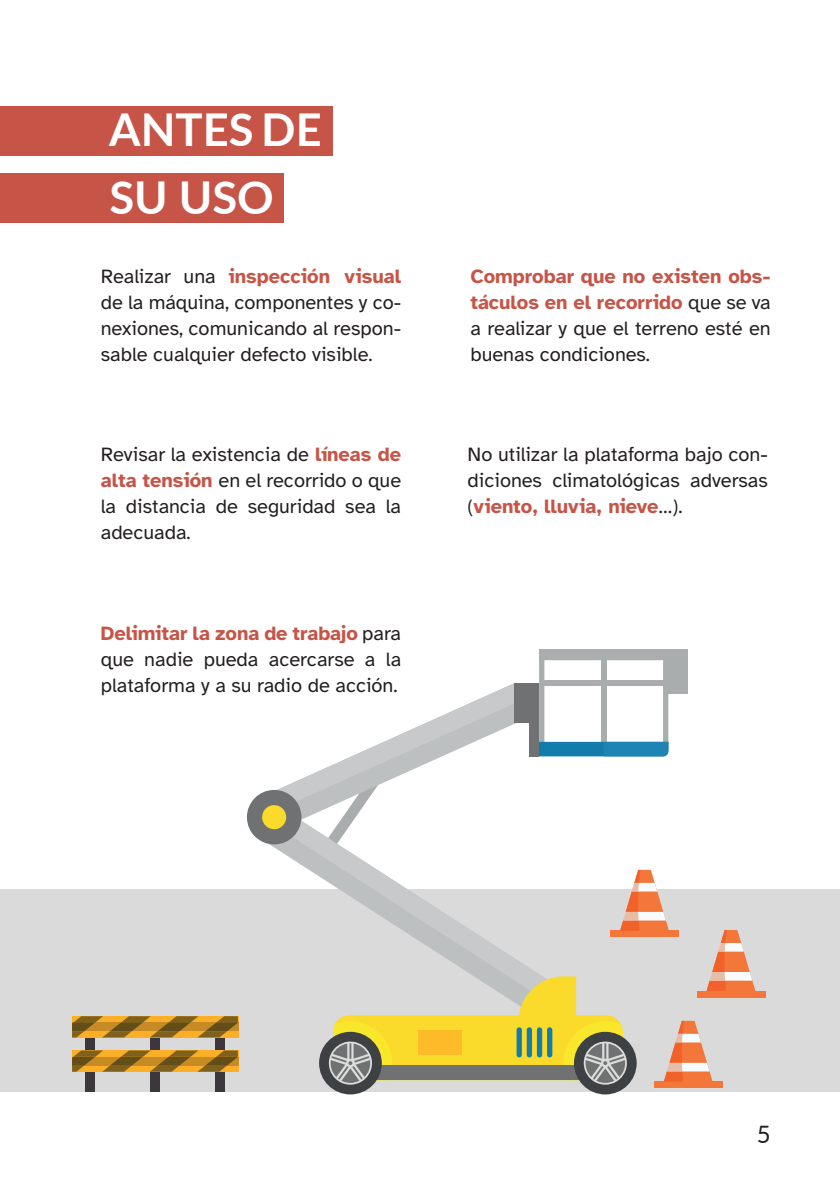
<style>
.page{position:relative;width:840px;height:1191px;background:#fff}
.page>*{position:absolute;margin:0;border:0;box-sizing:border-box;transform-origin:0 0}
.t1{font:700 45.2px/68px "Lato";color:#fff}
.t2{font:24px "Lato";color:#231f20}
.t3{font:20px/26px "Atkinson Hyperlegible";color:#231f20;text-align:justify}
.s1{font-weight:700;color:#c65548}
</style>
<div class="page">
<div style="left:0;top:889px;width:839px;height:202px;background:#d9dad9"></div>
<div style="left:0;top:106px;width:332px;height:50px;background:#c65548"></div>
<div style="left:0;top:173px;width:283px;height:49px;background:#c65548"></div>
<svg style="left:280px;top:850px;width:261px;height:126px"></svg>
<div style="left:319px;top:1031px;width:62px;height:63px;background:#3e4143;border-radius:50%"></div>
<div style="left:573px;top:1031px;width:63px;height:63px;background:#3e4143;border-radius:50%"></div>
<svg style="left:328px;top:976px;width:298px;height:108px"></svg>
<svg style="left:254px;top:683px;width:262px;height:167px"></svg>
<div style="left:247px;top:790px;width:54px;height:54px;background:#6f7173;border-radius:50%"></div>
<div style="left:262px;top:805px;width:24px;height:24px;background:#fada2a;border-radius:50%"></div>
<div style="left:514px;top:683px;width:20px;height:40px;background:#6f7173"></div>
<div style="left:539px;top:649px;width:129px;height:10px;background:#aaadad"></div>
<div style="left:668px;top:649px;width:19px;height:45px;background:#aaadad"></div>
<svg style="left:529px;top:659px;width:139px;height:97px"></svg>
<div style="left:418px;top:1030px;width:43px;height:24px;background:#fdbb28"></div>
<div style="left:546px;top:1027px;width:6px;height:30px;background:#147caa;border-radius:3px"></div>
<div style="left:536px;top:1027px;width:6px;height:30px;background:#147caa;border-radius:3px"></div>
<div style="left:526px;top:1027px;width:5px;height:30px;background:#147caa;border-radius:3px"></div>
<div style="left:516px;top:1027px;width:5px;height:30px;background:#147caa;border-radius:3px"></div>
<div style="left:609px;top:930px;width:69px;height:7px;background:#f3763a"></div>
<svg style="left:620px;top:870px;width:49px;height:61px"></svg>
<div style="left:696px;top:990px;width:69px;height:7px;background:#f3763a"></div>
<svg style="left:705px;top:930px;width:51px;height:61px"></svg>
<div style="left:85px;top:1033px;width:10px;height:58px;background:#3b373a"></div>
<div style="left:150px;top:1033px;width:10px;height:58px;background:#3b373a"></div>
<div style="left:215px;top:1033px;width:10px;height:58px;background:#3b373a"></div>
<svg style="left:72px;top:1016px;width:166px;height:21px;background:#af7d20"></svg>
<svg style="left:72px;top:1050px;width:166px;height:21px;background:#af7e20"></svg>
<div style="left:653px;top:1081px;width:69px;height:7px;background:#f3763a"></div>
<svg style="left:664px;top:1020px;width:49px;height:62px"></svg>
<h1 class="t1" style="left:109px;top:94px;width:214px">ANTES DE<br>SU USO</h1>
<p class="t3" style="left:101px;top:264px;width:302px">Realizar una <span class="s1">inspección visual </span>de la máquina, componentes y co&shy;nexiones, comunicando al respon&shy;sable cualquier defecto visible.</p>
<p class="t3" style="left:470px;top:264px;width:302px"><span class="s1">Comprobar que no existen obs&shy;táculos en el recorrido</span> que se va a realizar y que el terreno esté en buenas condiciones.</p>
<p class="t3" style="left:101px;top:442px;width:302px">Revisar la existencia de <span class="s1">líneas de alta tensión</span> en el recorrido o que la distancia de seguridad sea la adecuada.</p>
<p class="t3" style="left:467px;top:442px;width:302px">No utilizar la plataforma bajo con&shy;diciones climatológicas adversas (<span class="s1">viento, lluvia, nieve</span>…).</p>
<p class="t3" style="left:101px;top:621px;width:302px"><span class="s1">Delimitar la zona de trabajo</span> para que nadie pueda acercarse a la plataforma y a su radio de acción.</p>
<p class="t2" style="left:756px;top:1116px;width:15px">5</p>
</div>
